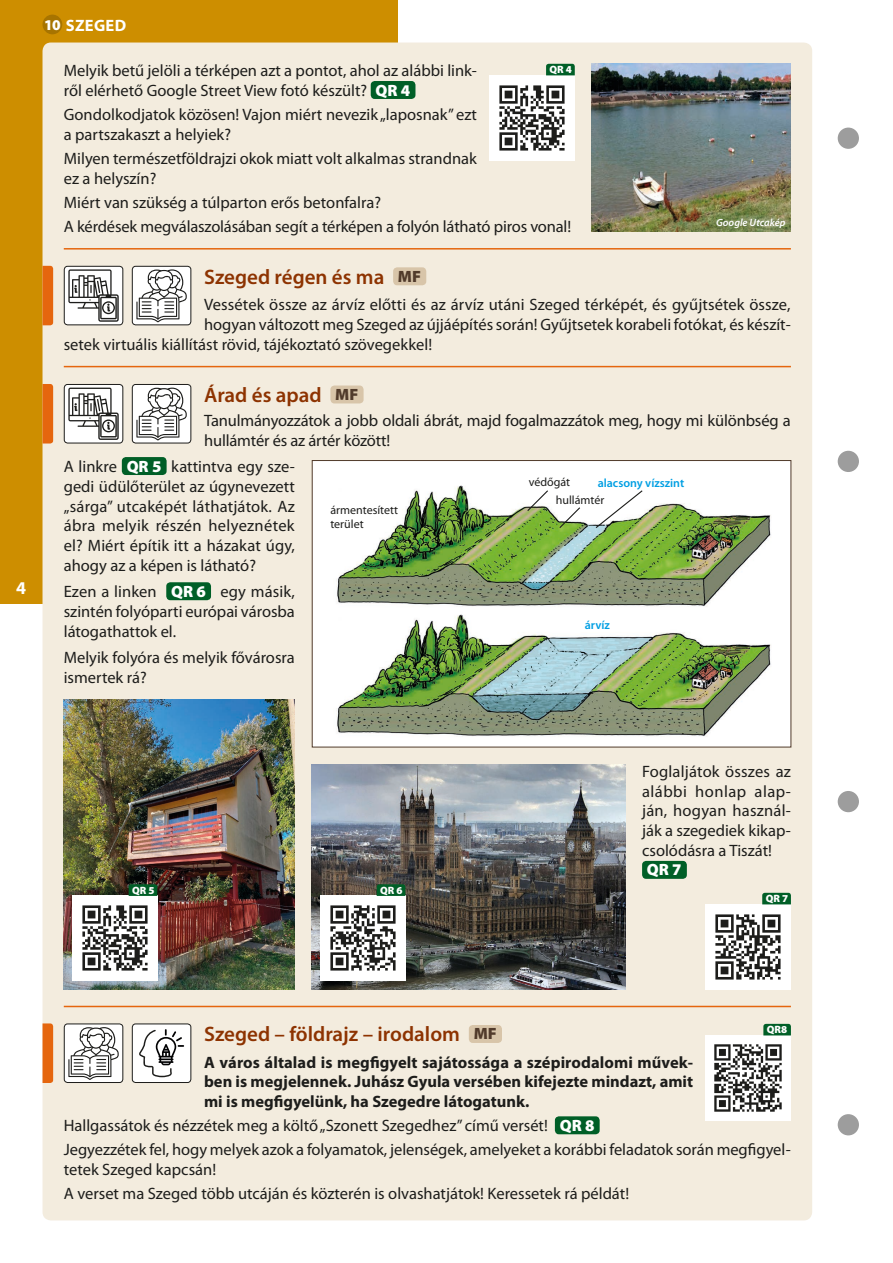
<style>
.page{position:relative;width:893px;height:1263px;background:#fff}
.page>*{position:absolute;margin:0;border:0;box-sizing:border-box;transform-origin:0 0}
.Feladat_cím{font:600 21px "Myriad Pro";color:#8d3301}
.t1{font:700 18px "Myriad Pro";color:#fff}
.Szöveg___1_5_mm{font:16.5px/19.8px "Myriad Pro";color:#1d1d1b}
.Első_szöveg__1_5_mm{font:700 16.5px/19.8px "Myriad Pro";color:#1d1d1b;text-align:justify}
.t2{font:700 16.5px "Myriad Pro";letter-spacing:.02em;color:#fff}
.t3{font:900 16.35px "Myriad Pro";color:#fff}
.t4{font:900 16.35px "Myriad Pro";color:#513b2b}
.Szöveg___1_5_mm-2{font:12px/13.5px "Myriad Pro";color:#1d1d1b}
.Szöveg___1_5_mm-3{font:600 12px "Myriad Pro";color:#009fe3}
.QR_Kiemelt_box_kiseb{font:900 10.65px "Myriad Pro";color:#fff}
.Szöveg___1_5_mm-4{font:italic 600 10.5px "Myriad Pro";color:#fff}
.s1{font-weight:900;font-size:15px}
</style>
<div class="page">
<div style="left:0;top:0;width:398px;height:604px;background:#cd8e00"></div>
<div style="left:43px;top:15px;width:19px;height:19px;background:#a77400;border-radius:50%"></div>
<div style="left:43px;top:43px;width:769px;height:1177px;background:#f3ecde;border-radius:9px"></div>
<div style="left:838px;top:451px;width:21px;height:21px;background:#9d9d9d;border-radius:50%"></div>
<div style="left:838px;top:128px;width:21px;height:21px;background:#9d9d9d;border-radius:50%"></div>
<div style="left:838px;top:1114px;width:21px;height:21px;background:#9d9d9d;border-radius:50%"></div>
<div style="left:838px;top:791px;width:21px;height:21px;background:#9d9d9d;border-radius:50%"></div>
<div style="left:469px;top:1025px;width:33px;height:18px;background:#d8c5a9;border-radius:4px"></div>
<div style="left:555px;top:1116px;width:45px;height:18px;background:#005f27;border-radius:4px"></div>
<svg style="left:43px;top:1023px;width:10px;height:60px"></svg>
<div style="left:64px;top:1024px;width:59px;height:58px;background:#fff;border-radius:3px"></div>
<svg style="left:68px;top:1027px;width:51px;height:53px"></svg>
<div style="left:64px;top:1023px;width:59px;height:60px;border:1px solid #1d1d1b;border-radius:3px"></div>
<div style="left:393px;top:267px;width:33px;height:18px;background:#d8c5a9;border-radius:4px"></div>
<div style="left:330px;top:385px;width:34px;height:18px;background:#d8c5a9;border-radius:4px"></div>
<div style="left:122px;top:457px;width:45px;height:18px;background:#005f27;border-radius:4px"></div>
<div style="left:166px;top:582px;width:45px;height:18px;background:#005f27;border-radius:4px"></div>
<hr style="left:64px;top:248px;width:727px;height:2px;background:#e5660e">
<hr style="left:64px;top:366px;width:727px;height:1px;background:#e5660e">
<hr style="left:64px;top:1006px;width:727px;height:1px;background:#e5660e">
<svg style="left:43px;top:266px;width:10px;height:59px"></svg>
<svg style="left:43px;top:384px;width:10px;height:59px"></svg>
<div style="left:64px;top:266px;width:59px;height:59px;background:#fff;border-radius:3px"></div>
<svg style="left:68px;top:269px;width:51px;height:53px"></svg>
<div style="left:64px;top:266px;width:59px;height:59px;border:1px solid #1d1d1b;border-radius:3px"></div>
<div style="left:64px;top:384px;width:59px;height:59px;background:#fff;border-radius:3px"></div>
<svg style="left:68px;top:388px;width:51px;height:52px"></svg>
<div style="left:64px;top:384px;width:59px;height:59px;border:1px solid #1d1d1b;border-radius:3px"></div>
<div style="left:132px;top:266px;width:59px;height:59px;background:#fff;border-radius:3px"></div>
<svg style="left:136px;top:269px;width:51px;height:53px"></svg>
<div style="left:132px;top:266px;width:59px;height:59px;border:1px solid #1d1d1b;border-radius:3px"></div>
<div style="left:132px;top:384px;width:59px;height:59px;background:#fff;border-radius:3px"></div>
<svg style="left:136px;top:388px;width:51px;height:52px"></svg>
<div style="left:132px;top:384px;width:59px;height:59px;border:1px solid #1d1d1b;border-radius:3px"></div>
<div style="left:371px;top:81px;width:44px;height:18px;background:#005f27;border-radius:4px"></div>
<img style="left:592px;top:64px;width:199px;height:168px">
<img style="left:490px;top:75px;width:85px;height:85px">
<svg style="left:546px;top:64px;width:29px;height:11px"></svg>
<img style="left:706px;top:1035px;width:85px;height:85px">
<svg style="left:763px;top:1024px;width:28px;height:11px"></svg>
<img style="left:312px;top:764px;width:313px;height:225px">
<img style="left:64px;top:700px;width:231px;height:289px">
<div style="left:642px;top:861px;width:45px;height:18px;background:#005f27;border-radius:4px"></div>
<img style="left:706px;top:904px;width:85px;height:85px">
<svg style="left:762px;top:893px;width:29px;height:11px"></svg>
<img style="left:320px;top:896px;width:85px;height:85px">
<svg style="left:377px;top:884px;width:28px;height:12px"></svg>
<img style="left:72px;top:896px;width:85px;height:85px">
<svg style="left:129px;top:884px;width:28px;height:12px"></svg>
<div style="left:132px;top:1024px;width:59px;height:58px;background:#fff;border-radius:3px"></div>
<svg style="left:139px;top:1029px;width:45px;height:48px"></svg>
<div style="left:132px;top:1023px;width:59px;height:60px;border:1px solid #1d1d1b;border-radius:3px"></div>
<div style="left:312px;top:460px;width:479px;height:287px;background:#fff;border:1px solid #513b2b"></div>
<img style="left:336px;top:485px;width:435px;height:252px">
<svg style="left:526px;top:489px;width:23px;height:23px"></svg>
<svg style="left:558px;top:506px;width:23px;height:23px"></svg>
<svg style="left:594px;top:489px;width:50px;height:40px"></svg>
<p class="t1" style="left:16px;top:577px;width:11px">4</p>
<p class="t2" style="left:44px;top:16px;width:84px"><span class="s1">10</span> SZEGED</p>
<p class="Szöveg___1_5_mm" style="left:64px;top:61px;width:415px">Melyik betű jelöli a térképen azt a pontot, ahol az alábbi link&shy;ről elérhető Google Street View fotó készült?</p>
<p class="QR_Kiemelt_box_kiseb" style="left:549px;top:63px;width:24px">QR 4</p>
<p class="t3" style="left:376px;top:81px;width:36px">QR 4</p>
<p class="Szöveg___1_5_mm" style="left:64px;top:105px;width:415px">Gondolkodjatok közösen! Vajon miért nevezik „laposnak” ezt a partszakaszt a helyiek?</p>
<p class="Szöveg___1_5_mm" style="left:64px;top:149px;width:415px">Milyen természetföldrajzi okok miatt volt alkalmas strandnak ez a helyszín?</p>
<p class="Szöveg___1_5_mm" style="left:64px;top:193px;width:319px">Miért van szükség a túlparton erős betonfalra?</p>
<p class="Szöveg___1_5_mm" style="left:64px;top:217px;width:509px">A kérdések megválaszolásában segít a térképen a folyón látható piros vonal!</p>
<p class="Szöveg___1_5_mm-4" style="left:716px;top:217px;width:71px">Google Utcakép</p>
<p class="Feladat_cím" style="left:204px;top:265px;width:182px">Szeged régen és ma</p>
<p class="t4" style="left:398px;top:267px;width:25px">MF</p>
<p class="Szöveg___1_5_mm" style="left:204px;top:295px;width:588px">Vessétek össze az árvíz előtti és az árvíz utáni Szeged térképét, és gyűjtsétek össze,</p>
<p class="Szöveg___1_5_mm" style="left:204px;top:315px;width:588px">hogyan változott meg Szeged az újjáépítés során! Gyűjtsetek korabeli fotókat, és készít-</p>
<p class="Szöveg___1_5_mm" style="left:64px;top:334px;width:370px">setek virtuális kiállítást rövid, tájékoztató szövegekkel!</p>
<p class="Feladat_cím" style="left:204px;top:383px;width:119px">Árad és apad</p>
<p class="t4" style="left:335px;top:385px;width:25px">MF</p>
<p class="Szöveg___1_5_mm" style="left:204px;top:411px;width:588px">Tanulmányozzátok a jobb oldali ábrát, majd fogalmazzátok meg, hogy mi különbség a hullámtér és az ártér között!</p>
<p class="Szöveg___1_5_mm" style="left:64px;top:457px;width:55px">A linkre</p>
<p class="t3" style="left:127px;top:457px;width:36px">QR 5</p>
<p class="Szöveg___1_5_mm" style="left:64px;top:457px;width:233px;text-align:justify;text-indent:108px">kattintva egy sze&shy;gedi üdülőterület az úgynevezett „sárga” utcaképét láthatjátok. Az ábra melyik részén helyeznétek el? Miért építik itt a házakat úgy, ahogy az a képen is látható?</p>
<p class="Szöveg___1_5_mm" style="left:64px;top:582px;width:94px">Ezen a linken</p>
<p class="t3" style="left:171px;top:582px;width:36px">QR 6</p>
<p class="Szöveg___1_5_mm-2" style="left:529px;top:476px;width:43px">védőgát</p>
<p class="Szöveg___1_5_mm-3" style="left:598px;top:477px;width:88px">alacsony vízszint</p>
<p class="Szöveg___1_5_mm-2" style="left:556px;top:494px;width:50px">hullámtér</p>
<p class="Szöveg___1_5_mm-2" style="left:330px;top:504px;width:69px">ármentesített terület</p>
<p class="Szöveg___1_5_mm" style="left:64px;top:582px;width:233px;text-align:justify;text-indent:157px">egy másik, szintén folyóparti európai városba látogathattok el.</p>
<p class="Szöveg___1_5_mm" style="left:64px;top:648px;width:233px">Melyik folyóra és melyik fővárosra ismertek rá?</p>
<p class="Szöveg___1_5_mm-3" style="left:585px;top:619px;width:27px">árvíz</p>
<p class="QR_Kiemelt_box_kiseb" style="left:132px;top:884px;width:24px">QR 5</p>
<p class="QR_Kiemelt_box_kiseb" style="left:380px;top:884px;width:24px">QR 6</p>
<p class="Szöveg___1_5_mm" style="left:642px;top:762px;width:150px;text-align:justify">Foglaljátok összes az alábbi honlap alap&shy;ján, hogyan használ&shy;ják a szegediek kikap&shy;csolódásra a Tiszát!</p>
<p class="t3" style="left:647px;top:861px;width:36px">QR 7</p>
<p class="QR_Kiemelt_box_kiseb" style="left:766px;top:892px;width:24px">QR 7</p>
<p class="QR_Kiemelt_box_kiseb" style="left:767px;top:1023px;width:22px">QR8</p>
<p class="Feladat_cím" style="left:204px;top:1023px;width:257px">Szeged – földrajz – irodalom</p>
<p class="t4" style="left:474px;top:1024px;width:25px">MF</p>
<p class="Első_szöveg__1_5_mm" style="left:204px;top:1052px;width:491px">A város általad is megfigyelt sajátossága a szépirodalomi művek&shy;ben is megjelennek. Juhász Gyula versében kifejezte mindazt, amit mi is megfigyelünk, ha Szegedre látogatunk.</p>
<p class="Szöveg___1_5_mm" style="left:64px;top:1116px;width:486px">Hallgassátok és nézzétek meg a költő „Szonett Szegedhez” című versét!</p>
<p class="t3" style="left:560px;top:1116px;width:36px">QR 8</p>
<p class="Szöveg___1_5_mm" style="left:64px;top:1140px;width:729px">Jegyezzétek fel, hogy melyek azok a folyamatok, jelenségek, amelyeket a korábbi feladatok során megfigyel&shy;tetek Szeged kapcsán!</p>
<p class="Szöveg___1_5_mm" style="left:64px;top:1184px;width:567px">A verset ma Szeged több utcáján és közterén is olvashatjátok! Keressetek rá példát!</p>
</div>
